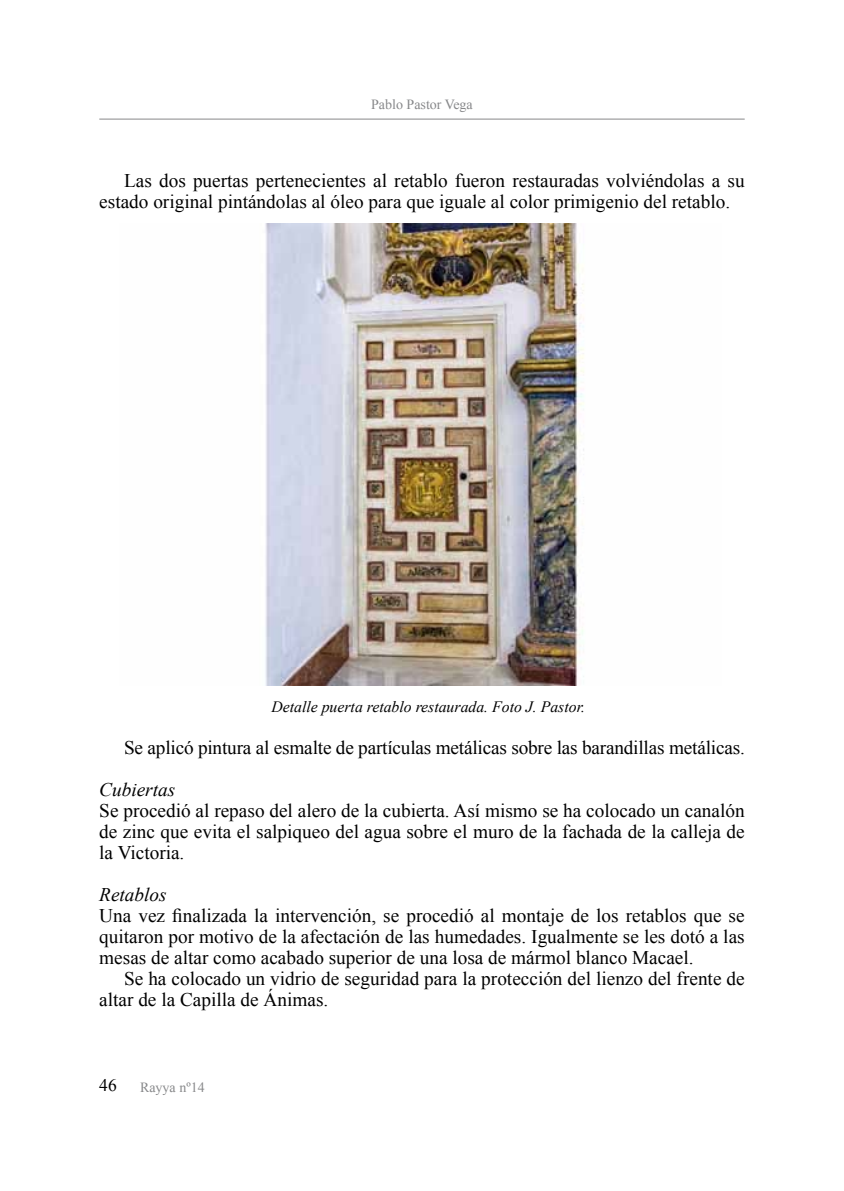
<style>
.page{position:relative;width:844px;height:1191px;background:#fff}
.page>*{position:absolute;margin:0;border:0;box-sizing:border-box;transform-origin:0 0}
.t1{font:19.25px/21px "Times New Roman";color:#000}
.t2{font:italic 19.25px "Times New Roman";color:#000}
.t3{font:17.5px "Times New Roman";color:#000}
.t4{font:italic 15.75px "Times New Roman";color:#000}
.t5{font:14px "Times New Roman";color:#87888a}
</style>
<div class="page">
<hr style="left:99px;top:119px;width:645px;height:1px;background:#87888a">
<img style="left:265px;top:223px;width:319px;height:463px">
<p class="t5" style="left:371px;top:95px;width:103px">Pablo Pastor Vega</p>
<p class="t1" style="left:99px;top:170px;width:646px;text-indent:25px">Las dos puertas pertenecientes al retablo fueron restauradas volviéndolas a su estado original pintándolas al óleo para que iguale al color primigenio del retablo.</p>
<p class="t4" style="left:271px;top:696px;width:315px">Detalle puerta retablo restaurada. Foto J. Pastor.</p>
<p class="t1" style="left:124px;top:737px;width:622px">Se aplicó pintura al esmalte de partículas metálicas sobre las barandillas metálicas.</p>
<p class="t2" style="left:99px;top:776px;width:77px">Cubiertas</p>
<p class="t1" style="left:99px;top:800px;width:646px;text-align:justify">Se procedió al repaso del alero de la cubierta. Así mismo se ha colocado un canalón de zinc que evita el salpiqueo del agua sobre el muro de la fachada de la calleja de la Victoria.</p>
<p class="t2" style="left:99px;top:881px;width:69px">Retablos</p>
<p class="t1" style="left:99px;top:905px;width:646px;text-align:justify">Una vez finalizada la intervención, se procedió al montaje de los retablos que se quitaron por motivo de la afectación de las humedades. Igualmente se les dotó a las mesas de altar como acabado superior de una losa de mármol blanco Macael.</p>
<p class="t1" style="left:99px;top:968px;width:646px;text-indent:25px">Se ha colocado un vidrio de seguridad para la protección del lienzo del frente de altar de la Capilla de Ánimas.</p>
<p class="t3" style="left:99px;top:1073px;width:19px">46</p>
<p class="t5" style="left:140px;top:1077px;width:66px">Rayya nº14</p>
</div>
